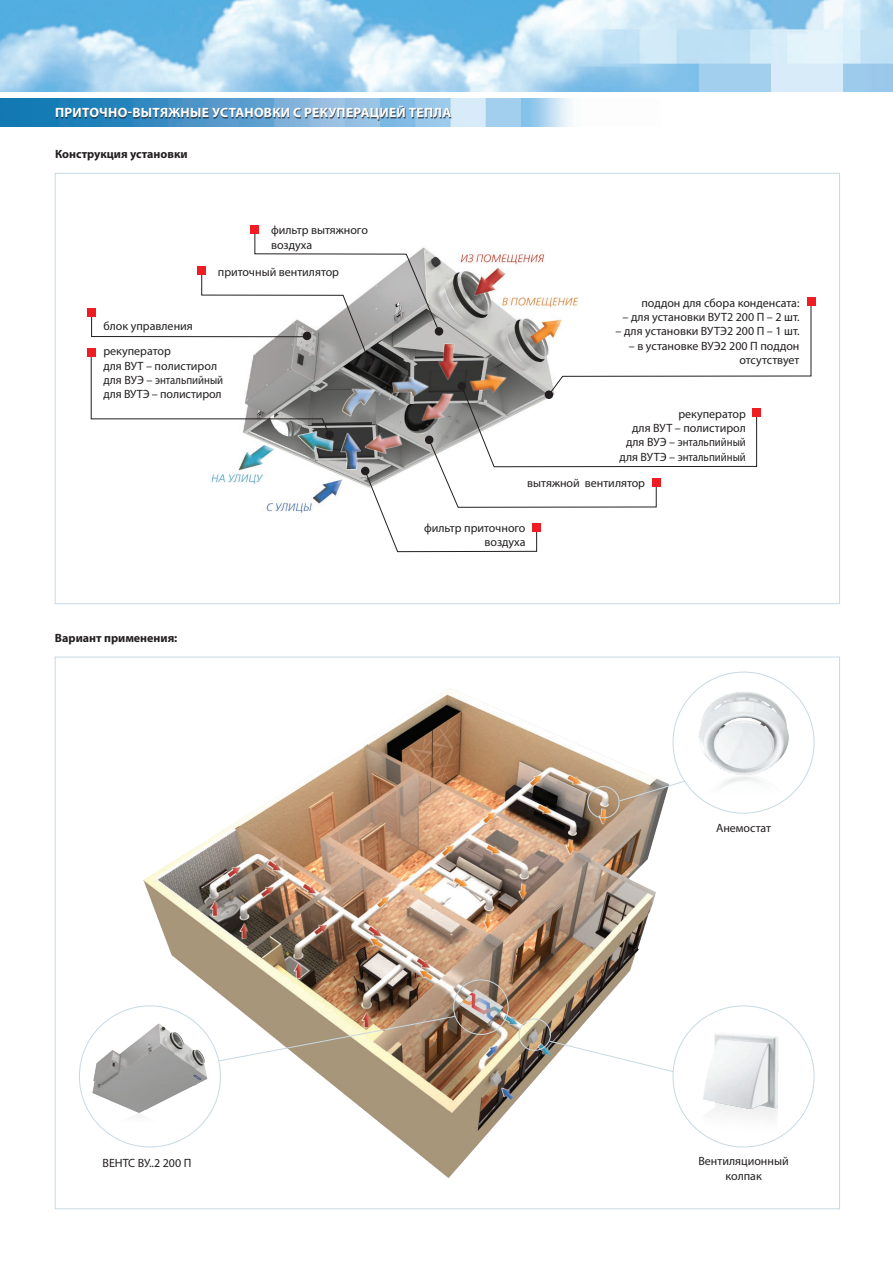
<style>
.page{position:relative;width:893px;height:1263px;background:#fff}
.page>*{position:absolute;margin:0;border:0;box-sizing:border-box;transform-origin:0 0}
.t1{font:700 13.5px "Myriad Pro";letter-spacing:.02em;color:#fff}
.t2{font:12px/14.4px "Myriad Pro";color:#231f20;text-align:right}
.t3{font:700 12px "Myriad Pro";color:#231f20}
</style>
<div class="page">
<img style="left:0;top:0;width:893px;height:91px">
<div style="left:251px;top:225px;width:8px;height:9px;background:#ee1d23"></div>
<svg style="left:90px;top:227px;width:722px;height:325px"></svg>
<div style="left:197px;top:267px;width:9px;height:8px;background:#ee1d23"></div>
<div style="left:87px;top:349px;width:8px;height:8px;background:#ee1d23"></div>
<div style="left:87px;top:308px;width:9px;height:9px;background:#ee1d23"></div>
<div style="left:807px;top:297px;width:8px;height:9px;background:#ee1d23"></div>
<img style="left:0;top:99px;width:572px;height:27px">
<div style="left:56px;top:107px;width:396px;height:13px;background:#231f20;opacity:.7"></div>
<img style="left:79px;top:676px;width:675px;height:502px">
<img style="left:698px;top:1021px;width:95px;height:126px">
<img style="left:88px;top:1023px;width:124px;height:106px">
<img style="left:698px;top:689px;width:91px;height:117px">
<div style="left:588px;top:786px;width:31px;height:32px;border:1px solid #c9d9e2;border-radius:50%"></div>
<div style="left:519px;top:1019px;width:32px;height:31px;border:1px solid #c9d9e2;border-radius:50%"></div>
<div style="left:453px;top:980px;width:55px;height:55px;border:1px solid #c9d9e2;border-radius:50%"></div>
<svg style="left:619px;top:781px;width:66px;height:20px"></svg>
<svg style="left:549px;top:1040px;width:125px;height:32px"></svg>
<svg style="left:218px;top:1016px;width:238px;height:45px"></svg>
<div style="left:753px;top:408px;width:8px;height:9px;background:#ee1d23"></div>
<p class="t1" style="left:55px;top:104px;width:398px">ПРИТОЧНО-ВЫТЯЖНЫЕ УСТАНОВКИ С РЕКУПЕРАЦИЕЙ ТЕПЛА</p>
<p class="t3" style="left:55px;top:146px;width:134px">Конструкция установки</p>
<p class="t2" style="left:103px;top:319px;width:91px">блок управления</p>
<p class="t2" style="left:271px;top:223px;width:98px;text-align:left">фильтр вытяжного воздуха</p>
<p class="t2" style="left:218px;top:264px;width:123px">приточный вентилятор</p>
<p class="t2" style="left:103px;top:344px;width:121px;text-align:left">рекуператор<br>для ВУТ – полистирол для ВУЭ – энтальпийный для ВУТЭ – полистирол</p>
<p class="t3" style="left:55px;top:630px;width:124px">Вариант применения:</p>
<p class="t2" style="left:641px;top:295px;width:160px">поддон для сбора конденсата:</p>
<p class="t2" style="left:623px;top:309px;width:178px">– для установки ВУТ2 200 П – 2 шт.</p>
<p class="t2" style="left:616px;top:324px;width:185px">– для установки ВУТЭ2 200 П – 1 шт.</p>
<p class="t2" style="left:629px;top:338px;width:172px">– в установке ВУЭ2 200 П поддон отсутствует</p>
<p class="t2" style="left:619px;top:406px;width:128px">рекуператор<br>для ВУТ – полистирол для ВУЭ – энтальпийный для ВУТЭ – энтальпийный</p>
<p class="t2" style="left:527px;top:476px;width:119px">вытяжной вентилятор</p>
<p class="t2" style="left:424px;top:520px;width:103px">фильтр приточного воздуха</p>
<p class="t2" style="left:716px;top:820px;width:57px">Анемостат</p>
<p class="t2" style="left:103px;top:1155px;width:90px">ВЕНТС ВУ..2 200 П</p>
<p class="t2" style="left:698px;top:1154px;width:92px;text-align:center">Вентиляционный колпак</p>
</div>
